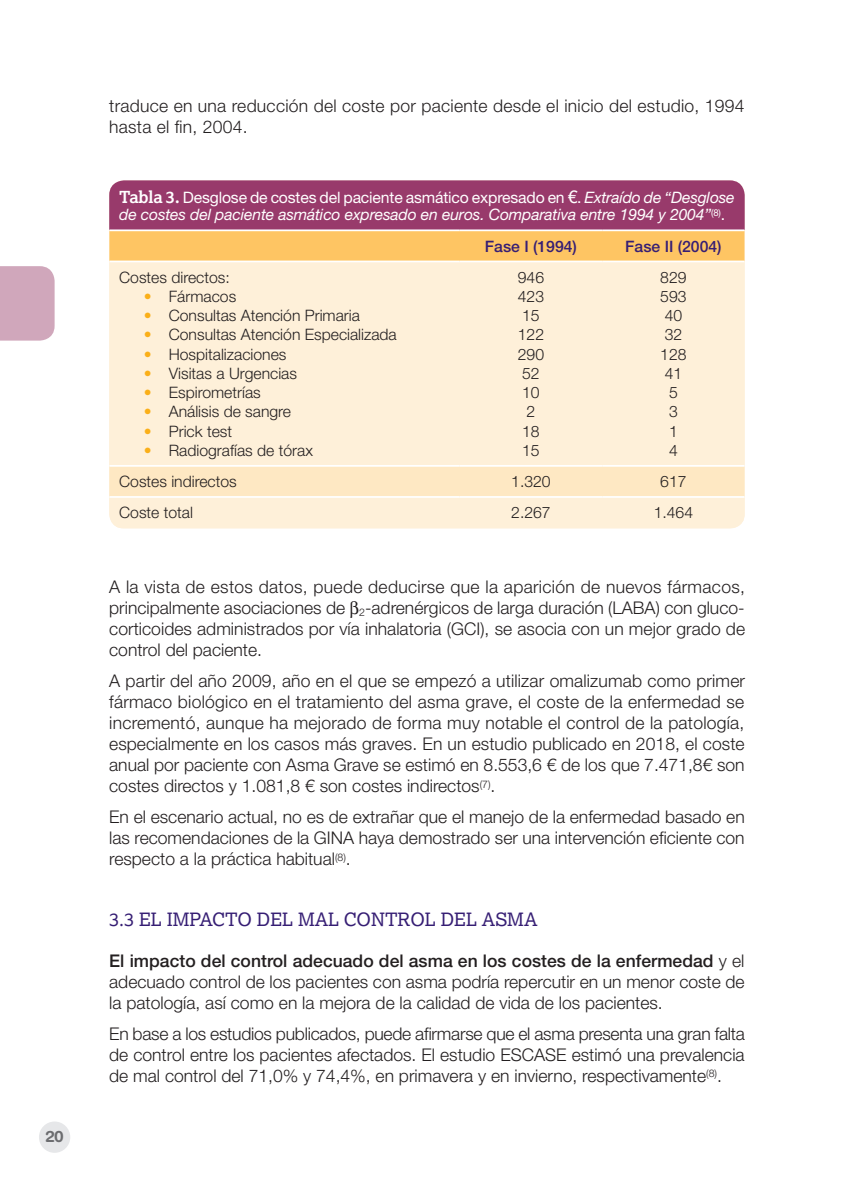
<style>
.page{position:relative;width:844px;height:1191px;background:#fff}
.page>*{position:absolute;margin:0;border:0;box-sizing:border-box;transform-origin:0 0}
.t1{font:18.38px "Lexia";color:#361e74}
.t2{font:300 17.5px/21px "Helvetica Neue LT Std";color:#231f20;text-align:justify}
.t3{font:300 15.75px/19.2px "Helvetica Neue LT Std";color:#231f20;text-align:center}
.t4{font:italic 15.75px/17.5px "Helvetica Neue LT Std";letter-spacing:-.01em;color:#fff}
.t5{font:500 15.75px "Helvetica Neue LT Std";color:#361e74}
.t6{font:700 15.75px "Helvetica Rounded";color:#6c6d70}
.s1{font-family:"Lexia";font-weight:700;font-style:normal;font-size:16.62px}
.s2{font-style:normal}
.s3{font-style:normal;font-size:17.5px}
.s4{color:#faaf18}
.s5{font-weight:500}
</style>
<div class="page">
<div style="left:39px;top:1121px;width:31px;height:31px;background:#e6e7e9;border-radius:50%"></div>
<div style="left:0;top:266px;width:55px;height:74px;background:#d0a7bb"></div>
<div style="left:109px;top:180px;width:635px;height:50px;background:#983a6b"></div>
<div style="left:109px;top:231px;width:635px;height:29px;background:#fec563"></div>
<div style="left:109px;top:262px;width:635px;height:266px;background:#fef0d9"></div>
<div style="left:109px;top:467px;width:635px;height:29px;background:#fee8c3"></div>
<hr style="left:109px;top:496px;width:350px;height:2px;background:#fff">
<hr style="left:459px;top:496px;width:143px;height:2px;background:#fff">
<hr style="left:602px;top:496px;width:142px;height:2px;background:#fff">
<hr style="left:109px;top:229px;width:350px;height:2px;background:#fff">
<hr style="left:459px;top:229px;width:143px;height:2px;background:#fff">
<hr style="left:602px;top:229px;width:142px;height:2px;background:#fff">
<hr style="left:109px;top:465px;width:350px;height:2px;background:#fff">
<hr style="left:459px;top:465px;width:143px;height:2px;background:#fff">
<hr style="left:602px;top:465px;width:142px;height:2px;background:#fff">
<p class="t6" style="left:45px;top:1127px;width:20px">20</p>
<p class="t2" style="left:109px;top:95px;width:636px">traduce en una reducción del coste por paciente desde el inicio del estudio, 1994 hasta el fin, 2004.</p>
<p class="t4" style="left:119px;top:188px;width:617px"><span class="s1">Tabla 3.</span> <span class="s2">Desglose de costes del paciente asmático expresado en</span> <span class="s3">€</span><span class="s2">.</span> Extraído de “Desglose de costes del paciente asmático expresado en euros. Comparativa entre 1994 y 2004”<sup>(8)</sup><span class="s2">.</span></p>
<p class="t5" style="left:485px;top:236px;width:93px">Fase I (1994)</p>
<p class="t5" style="left:625px;top:236px;width:98px">Fase II (2004)</p>
<p class="t3" style="left:119px;top:267px;width:112px">Costes directos:</p>
<p class="t3" style="left:144px;top:286px;width:94px"><span class="s4">•</span> Fármacos</p>
<p class="t3" style="left:144px;top:305px;width:217px"><span class="s4">•</span> Consultas Atención Primaria</p>
<p class="t3" style="left:144px;top:325px;width:254px"><span class="s4">•</span> Consultas Atención Especializada</p>
<p class="t3" style="left:144px;top:344px;width:144px"><span class="s4">•</span> Hospitalizaciones</p>
<p class="t3" style="left:144px;top:363px;width:154px"><span class="s4">•</span> Visitas a Urgencias</p>
<p class="t3" style="left:144px;top:382px;width:118px"><span class="s4">•</span> Espirometrías</p>
<p class="t3" style="left:144px;top:402px;width:149px"><span class="s4">•</span> Análisis de sangre</p>
<p class="t3" style="left:144px;top:421px;width:90px"><span class="s4">•</span> Prick test</p>
<p class="t3" style="left:144px;top:440px;width:170px"><span class="s4">•</span> Radiografías de tórax</p>
<p class="t3" style="left:517px;top:267px;width:28px">946<br>423<br>15<br>122<br>290<br>52<br>10<br>2<br>18<br>15</p>
<p class="t3" style="left:660px;top:267px;width:28px">829<br>593<br>40<br>32<br>128<br>41<br>5<br>3<br>1<br>4</p>
<p class="t3" style="left:119px;top:471px;width:119px">Costes indirectos</p>
<p class="t3" style="left:511px;top:471px;width:41px">1.320</p>
<p class="t3" style="left:660px;top:471px;width:28px">617</p>
<p class="t3" style="left:119px;top:502px;width:75px">Coste total</p>
<p class="t3" style="left:511px;top:502px;width:41px">2.267</p>
<p class="t3" style="left:653px;top:502px;width:41px">1.464</p>
<p class="t2" style="left:109px;top:576px;width:637px">A la vista de estos datos, puede deducirse que la aparición de nuevos fármacos, principalmente asociaciones de <sub>2</sub>-adrenérgicos de larga duración (LABA) con gluco&shy;corticoides administrados por vía inhalatoria (GCI), se asocia con un mejor grado de control del paciente.</p>
<p class="t2" style="left:109px;top:670px;width:637px">A partir del año 2009, año en el que se empezó a utilizar omalizumab como primer fármaco biológico en el tratamiento del asma grave, el coste de la enfermedad se incrementó, aunque ha mejorado de forma muy notable el control de la patología, especialmente en los casos más graves. En un estudio publicado en 2018, el coste anual por paciente con Asma Grave se estimó en 8.553,6 € de los que 7.471,8€ son costes directos y 1.081,8 € son costes indirectos<sup>(7)</sup>.</p>
<p class="t2" style="left:109px;top:806px;width:637px">En el escenario actual, no es de extrañar que el manejo de la enfermedad basado en las recomendaciones de la GINA haya demostrado ser una intervención eficiente con respecto a la práctica habitual<sup>(8)</sup>.</p>
<p class="t1" style="left:109px;top:907px;width:429px">3.3 EL IMPACTO DEL MAL CONTROL DEL ASMA</p>
<p class="t2" style="left:109px;top:949px;width:636px"><span class="s5">El impacto del control adecuado del asma en los costes de la enfermedad</span> y el adecuado control de los pacientes con asma podría repercutir en un menor coste de la patología, así como en la mejora de la calidad de vida de los pacientes.</p>
<p class="t2" style="left:109px;top:1022px;width:637px">En base a los estudios publicados, puede afirmarse que el asma presenta una gran falta de control entre los pacientes afectados. El estudio ESCASE estimó una prevalencia de mal control del 71,0% y 74,4%, en primavera y en invierno, respectivamente<sup>(8)</sup>.</p>
</div>
